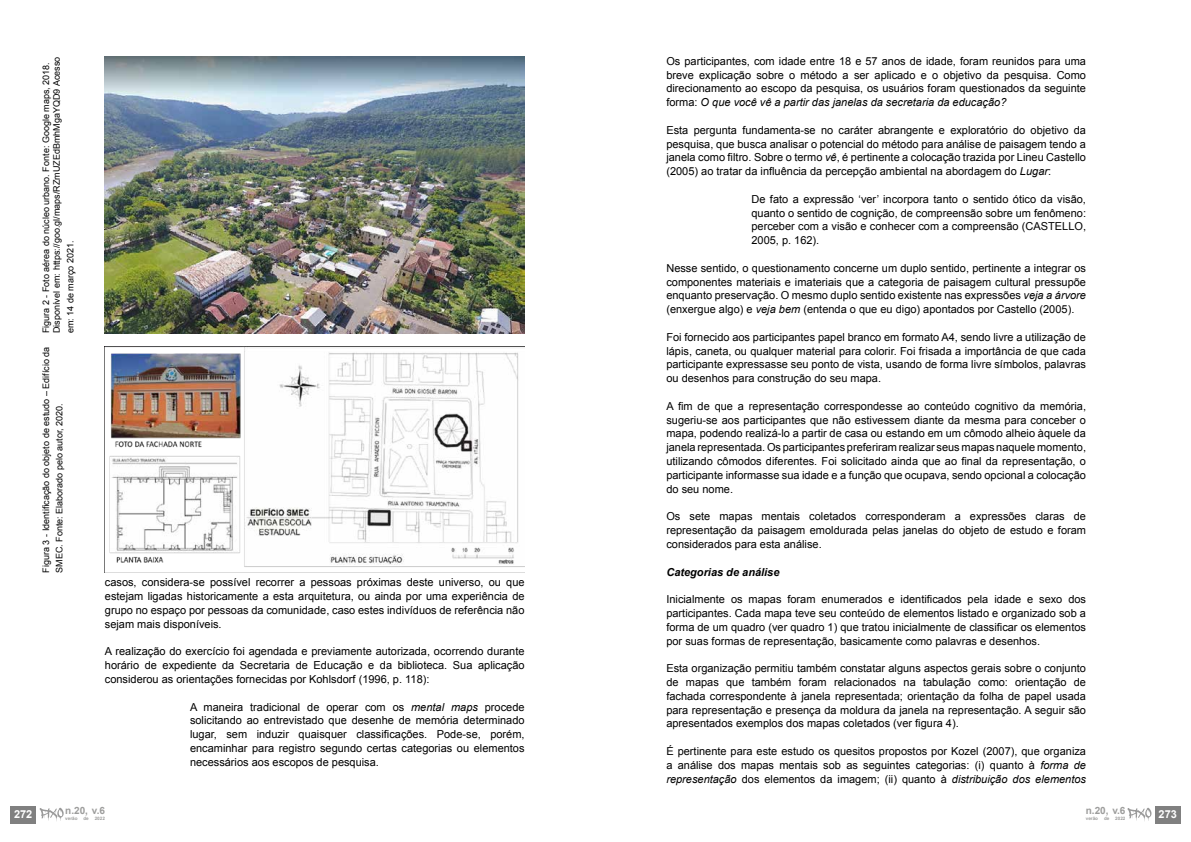
<style>
.page{position:relative;width:1191px;height:842px;background:#fff}
.page>*{position:absolute;margin:0;border:0;box-sizing:border-box;transform-origin:0 0}
.t1{font:11px/13.8px "Arial";color:#000;text-align:justify}
.t2{font:italic 700 11px "Arial";color:#000}
.t3{font:700 11px "Arial";color:#fff}
.t4{font:700 10px "Arial";color:#9d9d9c}
.t5{font:9px/10.8px "Arial";color:#000}
.t6{font:700 4.6px "Arial";color:#9d9d9c}
.s1{font-style:italic}
</style>
<div class="page">
<img style="left:105px;top:57px;width:419px;height:276px">
<img style="left:105px;top:346px;width:419px;height:227px">
<div style="left:1155px;top:806px;width:25px;height:17px;background:#808080"></div>
<svg style="left:1127px;top:808px;width:24px;height:13px"></svg>
<div style="left:11px;top:806px;width:25px;height:17px;background:#808080"></div>
<svg style="left:40px;top:808px;width:24px;height:13px"></svg>
<p class="t5" style="left:41px;top:333px;width:278px;rotate:-90deg">Figura 2 - Foto aérea do núcleo urbano. Fonte: Google maps, 2018.<br>Disponível em: https://goo.gl/maps/RZmUZEdBmhMgaYQD9 Acesso</p>
<p class="t5" style="left:65px;top:333px;width:94px;rotate:-90deg">em: 14 de março 2021.</p>
<p class="t5" style="left:39px;top:573px;width:228px;line-height:13.5px;rotate:-90deg">Figura 3 - Identificação do objeto de estudo – Edifício da<br>SMEC. Fonte: Elaborado pelo autor, 2020.</p>
<p class="t1" style="left:105px;top:576px;width:421px">casos, considera-se possível recorrer a pessoas próximas deste universo, ou que estejam ligadas historicamente a esta arquitetura, ou ainda por uma experiência de grupo no espaço por pessoas da comunidade, caso estes indivíduos de referência não sejam mais disponíveis.</p>
<p class="t1" style="left:105px;top:645px;width:421px">A realização do exercício foi agendada e previamente autorizada, ocorrendo durante horário de expediente da Secretaria de Educação e da biblioteca. Sua aplicação considerou as orientações fornecidas por Kohlsdorf (1996, p. 118):</p>
<p class="t1" style="left:190px;top:700px;width:336px">A maneira tradicional de operar com os <span class="s1">mental maps</span> procede solicitando ao entrevistado que desenhe de memória determinado lugar, sem induzir quaisquer classificações. Pode-se, porém, encaminhar para registro segundo certas categorias ou elementos necessários aos escopos de pesquisa.</p>
<p class="t3" style="left:14px;top:807px;width:20px">272</p>
<p class="t4" style="left:65px;top:804px;width:41px">n.20, v.6</p>
<p class="t6" style="left:65px;top:815px;width:14px">verão</p>
<p class="t6" style="left:83px;top:815px;width:7px">de</p>
<p class="t6" style="left:95px;top:815px;width:12px">2022</p>
<p class="t1" style="left:666px;top:54px;width:421px">Os participantes, com idade entre 18 e 57 anos de idade, foram reunidos para uma breve explicação sobre o método a ser aplicado e o objetivo da pesquisa. Como direcionamento ao escopo da pesquisa, os usuários foram questionados da seguinte forma: <span class="s1">O que você vê a partir das janelas da secretaria da educação?</span></p>
<p class="t1" style="left:666px;top:123px;width:421px">Esta pergunta fundamenta-se no caráter abrangente e exploratório do objetivo da pesquisa, que busca analisar o potencial do método para análise de paisagem tendo a janela como filtro. Sobre o termo <span class="s1">vê</span>, é pertinente a colocação trazida por Lineu Castello (2005) ao tratar da influência da percepção ambiental na abordagem do <span class="s1">Lugar</span>:</p>
<p class="t1" style="left:751px;top:192px;width:336px">De fato a expressão ‘ver’ incorpora tanto o sentido ótico da visão, quanto o sentido de cognição, de compreensão sobre um fenômeno: perceber com a visão e conhecer com a compreensão (CASTELLO, 2005, p. 162).</p>
<p class="t1" style="left:666px;top:261px;width:421px">Nesse sentido, o questionamento concerne um duplo sentido, pertinente a integrar os componentes materiais e imateriais que a categoria de paisagem cultural pressupõe enquanto preservação. O mesmo duplo sentido existente nas expressões <span class="s1">veja a árvore </span>(enxergue algo) e <span class="s1">veja bem</span> (entenda o que eu digo) apontados por Castello (2005).</p>
<p class="t1" style="left:666px;top:330px;width:421px">Foi fornecido aos participantes papel branco em formato A4, sendo livre a utilização de lápis, caneta, ou qualquer material para colorir. Foi frisada a importância de que cada participante expressasse seu ponto de vista, usando de forma livre símbolos, palavras ou desenhos para construção do seu mapa.</p>
<p class="t1" style="left:666px;top:399px;width:421px">A fim de que a representação correspondesse ao conteúdo cognitivo da memória, sugeriu-se aos participantes que não estivessem diante da mesma para conceber o mapa, podendo realizá-lo a partir de casa ou estando em um cômodo alheio àquele da janela representada. Os participantes preferiram realizar seus mapas naquele momento, utilizando cômodos diferentes. Foi solicitado ainda que ao final da representação, o participante informasse sua idade e a função que ocupava, sendo opcional a colocação do seu nome.</p>
<p class="t1" style="left:666px;top:510px;width:421px">Os sete mapas mentais coletados corresponderam a expressões claras de representação da paisagem emoldurada pelas janelas do objeto de estudo e foram considerados para esta análise.</p>
<p class="t2" style="left:666px;top:564px;width:115px">Categorias de análise</p>
<p class="t1" style="left:666px;top:592px;width:421px">Inicialmente os mapas foram enumerados e identificados pela idade e sexo dos participantes. Cada mapa teve seu conteúdo de elementos listado e organizado sob a forma de um quadro (ver quadro 1) que tratou inicialmente de classificar os elementos por suas formas de representação, basicamente como palavras e desenhos.</p>
<p class="t1" style="left:666px;top:661px;width:421px">Esta organização permitiu também constatar alguns aspectos gerais sobre o conjunto de mapas que também foram relacionados na tabulação como: orientação de fachada correspondente à janela representada; orientação da folha de papel usada para representação e presença da moldura da janela na representação. A seguir são apresentados exemplos dos mapas coletados (ver figura 4).</p>
<p class="t1" style="left:666px;top:744px;width:421px">É pertinente para este estudo os quesitos propostos por Kozel (2007), que organiza a análise dos mapas mentais sob as seguintes categorias: (i) quanto à <span class="s1">forma de representação</span> dos elementos da imagem; (ii) quanto à <span class="s1">distribuição dos elementos</span></p>
<p class="t4" style="left:1085px;top:804px;width:41px">n.20, v.6</p>
<p class="t6" style="left:1085px;top:815px;width:14px">verão</p>
<p class="t6" style="left:1104px;top:815px;width:7px">de</p>
<p class="t6" style="left:1115px;top:815px;width:12px">2022</p>
<p class="t3" style="left:1158px;top:807px;width:20px">273</p>
</div>
